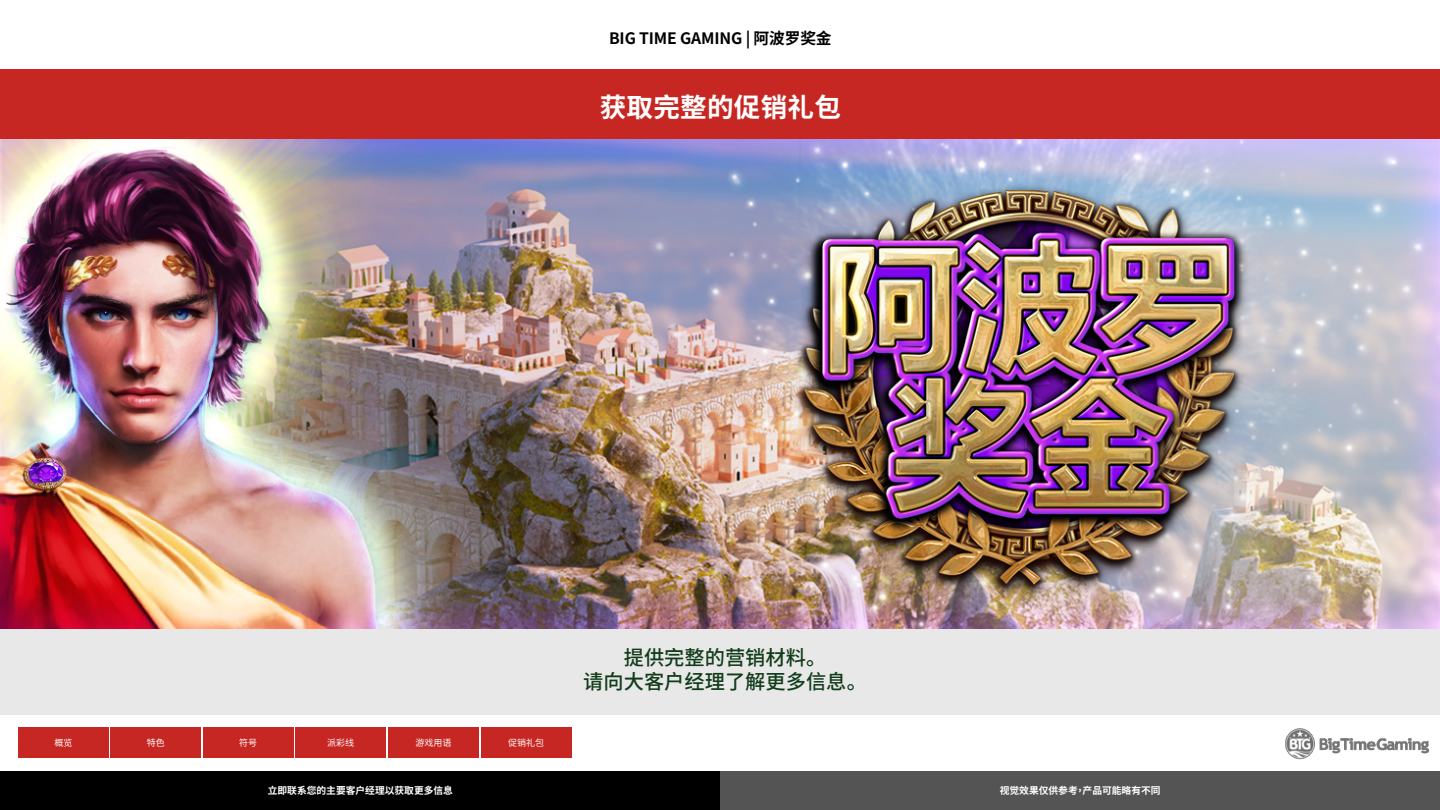
<style>
.page{position:relative;width:1440px;height:810px;background:#fff}
.page>*{position:absolute;margin:0;border:0;box-sizing:border-box;transform-origin:0 0}
.t1{font:700 26.55px "Noto Sans CJ Ktc";letter-spacing:.01em;color:#fff}
.t2{font:500 20.25px/24.3px "Noto Sans CJ Ktc";color:#113c1a;text-align:center}
.t3{font:700 15.75px "Noto Sans CJ Ktc";letter-spacing:-.01em;color:#000}
.t4{font:700 9.75px "Noto Sans CJ Ktc";color:#fff}
.t5{font:9px "Noto Sans CJ Ktc";color:#fff}
</style>
<div class="page">
<div style="left:0;top:70px;width:1440px;height:644px;background:#e8e8e8"></div>
<img style="left:1285px;top:728px;width:145px;height:32px">
<div style="left:18px;top:728px;width:91px;height:30px;background:#c72722"></div>
<div style="left:111px;top:728px;width:90px;height:30px;background:#c72722"></div>
<div style="left:203px;top:728px;width:90px;height:30px;background:#c72722"></div>
<div style="left:296px;top:728px;width:90px;height:30px;background:#c72722"></div>
<div style="left:388px;top:728px;width:91px;height:30px;background:#c72722"></div>
<div style="left:481px;top:728px;width:90px;height:30px;background:#c72722"></div>
<img style="left:0;top:138px;width:1440px;height:491px">
<div style="left:0;top:771px;width:720px;height:39px;background:#000"></div>
<div style="left:720px;top:771px;width:720px;height:39px;background:#545454"></div>
<div style="left:0;top:69px;width:1440px;height:69px;background:#c72722"></div>
<h3 class="t3" style="left:609px;top:29px;width:224px">BIG TIME GAMING | 阿波罗奖金</h3>
<h1 class="t1" style="left:600px;top:92px;width:243px">获取完整的促销礼包</h1>
<p class="t5" style="left:55px;top:738px;width:19px">概览</p>
<p class="t5" style="left:147px;top:738px;width:19px">特色</p>
<p class="t5" style="left:239px;top:738px;width:19px">符号</p>
<p class="t5" style="left:327px;top:738px;width:28px">派彩线</p>
<p class="t5" style="left:415px;top:738px;width:37px">游戏用语</p>
<p class="t5" style="left:508px;top:738px;width:37px">促销礼包</p>
<h2 class="t2" style="left:583px;top:646px;width:285px">提供完整的营销材料。<br>请向大客户经理了解更多信息。</h2>
<p class="t4" style="left:268px;top:785px;width:187px">立即联系您的主要客户经理以获取更多信息</p>
<p class="t4" style="left:1000px;top:785px;width:162px">视觉效果仅供参考，产品可能略有不同</p>
</div>
